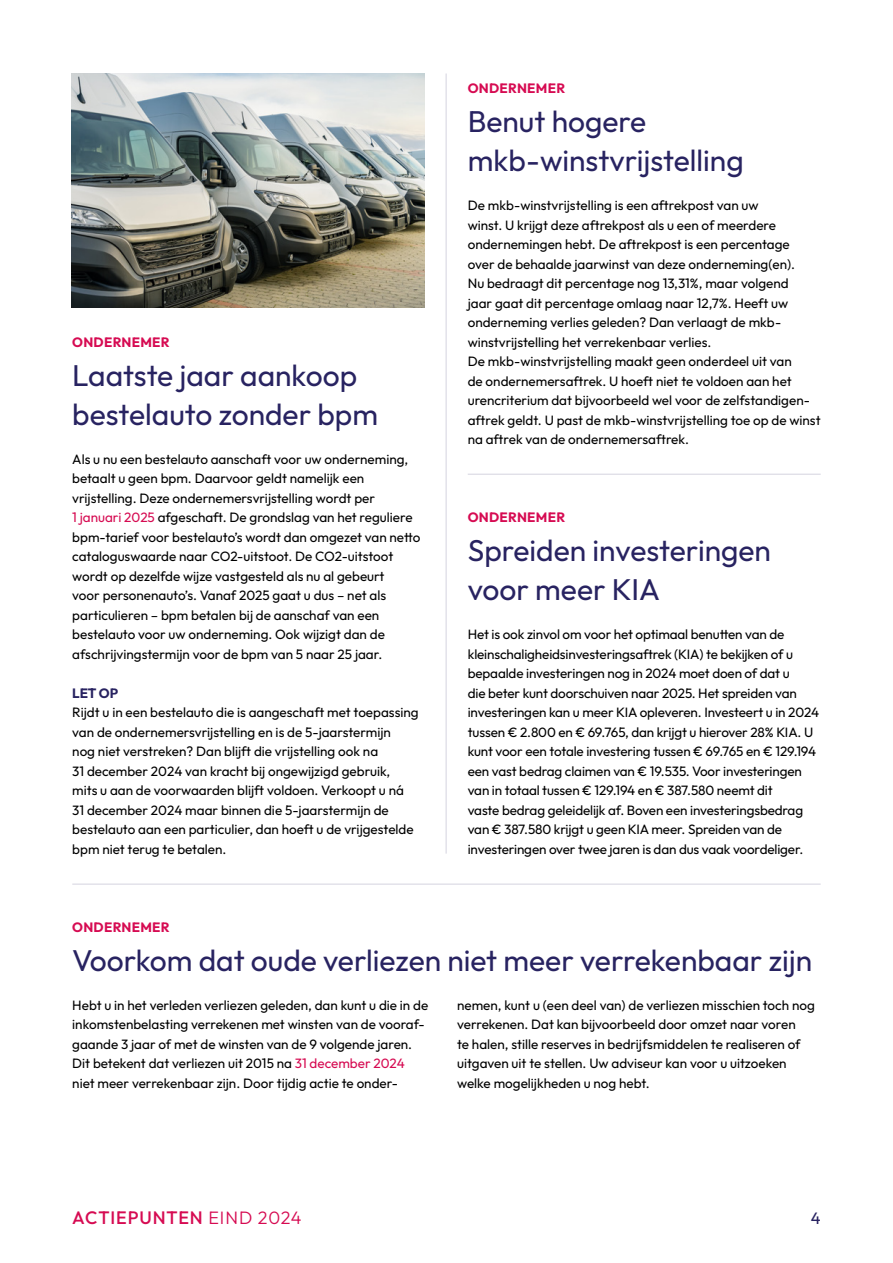
<style>
.page{position:relative;width:893px;height:1263px;background:#fff}
.page>*{position:absolute;margin:0;border:0;box-sizing:border-box;transform-origin:0 0}
.t1{font:30px/39px "Outfit";color:#282361}
.t2{font:500 18px "Outfit";letter-spacing:.05em;color:#d60b52}
.t3{font:16.5px "Outfit";color:#282361}
.t4{font:13.5px/19.5px "Outfit";color:#000}
.t5{font:700 13.5px "Outfit";letter-spacing:.02em;color:#d60b52}
.t6{font:700 13.5px "Outfit";color:#282361}
.s1{color:#d60b52}
.s2{font-weight:300}
</style>
<div class="page">
<hr style="left:446px;top:74px;width:1px;height:780px;background:#d4d3df">
<hr style="left:468px;top:474px;width:353px;height:1px;background:#d4d3df">
<hr style="left:72px;top:884px;width:749px;height:1px;background:#d4d3df">
<img style="left:72px;top:73px;width:352px;height:235px">
<p class="t5" style="left:72px;top:334px;width:99px">ONDERNEMER</p>
<h1 class="t1" style="left:72px;top:355px;width:307px">Laatste jaar aankoop bestelauto zonder bpm</h1>
<p class="t4" style="left:72px;top:449px;width:350px">Als u nu een bestelauto aanschaft voor uw onderneming, betaalt u geen bpm. Daarvoor geldt namelijk een vrijstelling. Deze ondernemersvrijstelling wordt per<br><span class="s1">1 januari 2025</span> afgeschaft. De grondslag van het reguliere bpm-tarief voor bestelauto’s wordt dan omgezet van netto cataloguswaarde naar CO2-uitstoot. De CO2-uitstoot wordt op dezelfde wijze vastgesteld als nu al gebeurt<br>voor personenauto’s. Vanaf 2025 gaat u dus – net als particulieren – bpm betalen bij de aanschaf van een bestelauto voor uw onderneming. Ook wijzigt dan de afschrijvingstermijn voor de bpm van 5 naar 25 jaar.</p>
<p class="t6" style="left:72px;top:685px;width:47px">LET OP</p>
<p class="t4" style="left:72px;top:702px;width:348px">Rijdt u in een bestelauto die is aangeschaft met toepassing van de ondernemersvrijstelling en is de 5-jaarstermijn<br>nog niet verstreken? Dan blijft die vrijstelling ook na<br>31 december 2024 van kracht bij ongewijzigd gebruik, mits u aan de voorwaarden blijft voldoen. Verkoopt u ná 31 december 2024 maar binnen die 5-jaarstermijn de bestelauto aan een particulier, dan hoeft u de vrijgestelde bpm niet terug te betalen.</p>
<p class="t5" style="left:468px;top:81px;width:99px">ONDERNEMER</p>
<h1 class="t1" style="left:468px;top:102px;width:277px">Benut hogere mkb-winstvrijstelling</h1>
<p class="t4" style="left:468px;top:195px;width:354px">De mkb-winstvrijstelling is een aftrekpost van uw<br>winst. U krijgt deze aftrekpost als u een of meerdere ondernemingen hebt. De aftrekpost is een percentage<br>over de behaalde jaarwinst van deze onderneming(en).<br>Nu bedraagt dit percentage nog 13,31%, maar volgend<br>jaar gaat dit percentage omlaag naar 12,7%. Heeft uw onderneming verlies geleden? Dan verlaagt de mkb&shy;winstvrijstelling het verrekenbaar verlies.<br>De mkb-winstvrijstelling maakt geen onderdeel uit van<br>de ondernemersaftrek. U hoeft niet te voldoen aan het urencriterium dat bijvoorbeeld wel voor de zelfstandigen&shy;aftrek geldt. U past de mkb-winstvrijstelling toe op de winst na aftrek van de ondernemersaftrek.</p>
<p class="t5" style="left:468px;top:510px;width:99px">ONDERNEMER</p>
<h1 class="t1" style="left:468px;top:531px;width:305px">Spreiden investeringen voor meer KIA</h1>
<p class="t4" style="left:468px;top:624px;width:353px">Het is ook zinvol om voor het optimaal benutten van de kleinschaligheidsinvesteringsaftrek (KIA) te bekijken of u bepaalde investeringen nog in 2024 moet doen of dat u<br>die beter kunt doorschuiven naar 2025. Het spreiden van investeringen kan u meer KIA opleveren. Investeert u in 2024 tussen € 2.800 en € 69.765, dan krijgt u hierover 28% KIA. U kunt voor een totale investering tussen € 69.765 en € 129.194 een vast bedrag claimen van € 19.535. Voor investeringen van in totaal tussen € 129.194 en € 387.580 neemt dit<br>vaste bedrag geleidelijk af. Boven een investeringsbedrag van € 387.580 krijgt u geen KIA meer. Spreiden van de investeringen over twee jaren is dan dus vaak voordeliger.</p>
<p class="t5" style="left:72px;top:919px;width:99px">ONDERNEMER</p>
<h1 class="t1" style="left:72px;top:940px;width:741px">Voorkom dat oude verliezen niet meer verrekenbaar zijn</h1>
<p class="t4" style="left:457px;top:995px;width:359px">nemen, kunt u (een deel van) de verliezen misschien toch nog verrekenen. Dat kan bijvoorbeeld door omzet naar voren<br>te halen, stille reserves in bedrijfsmiddelen te realiseren of uitgaven uit te stellen. Uw adviseur kan voor u uitzoeken welke mogelijkheden u nog hebt.</p>
<p class="t4" style="left:72px;top:995px;width:357px">Hebt u in het verleden verliezen geleden, dan kunt u die in de inkomstenbelasting verrekenen met winsten van de vooraf&shy;gaande 3 jaar of met de winsten van de 9 volgende jaren.<br>Dit betekent dat verliezen uit 2015 na <span class="s1">31 december 2024 </span>niet meer verrekenbaar zijn. Door tijdig actie te onder-</p>
<h2 class="t2" style="left:72px;top:1207px;width:231px">ACTIEPUNTEN <span class="s2">EIND 2024</span></h2>
<p class="t3" style="left:811px;top:1209px;width:11px">4</p>
</div>
